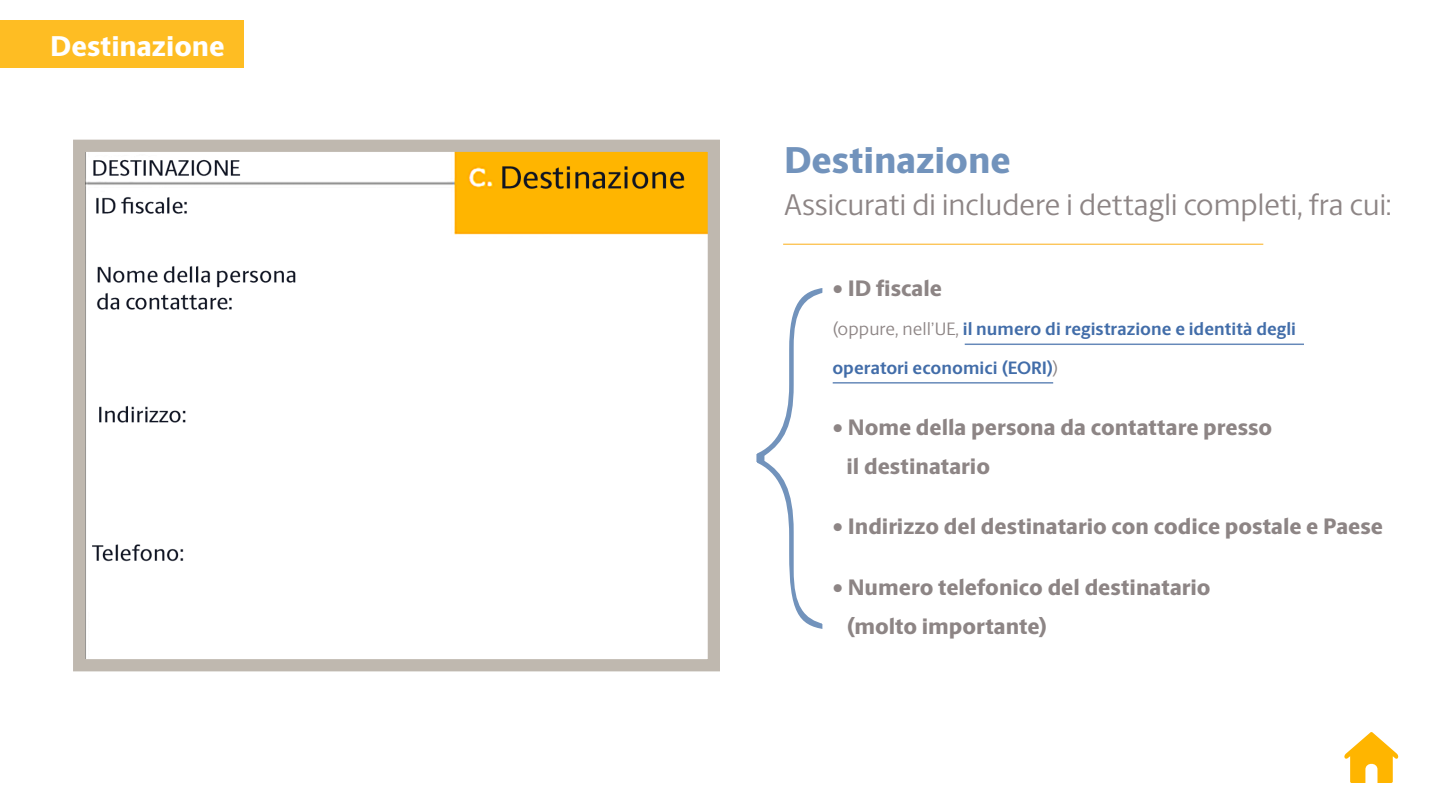
<style>
.page{position:relative;width:1440px;height:810px;background:#fff}
.page>*{position:absolute;margin:0;border:0;box-sizing:border-box;transform-origin:0 0}
.Large_Header{font:800 37.5px "UPS Berlingske Sans";color:#7293bc}
.Large_Header-2{font:30px "UPS Berlingske Sans";letter-spacing:-.01em;color:#8d8585}
.Large_Header-3{font:800 28.8px "UPS Berlingske Sans";color:#fff}
.Large_Header-4{font:800 22.5px/39px "UPS Berlingske Sans";color:#8d8585}
.Large_Header-5{font:700 18px/39px "UPS Berlingske Sans";color:#426da9}
.s1{font-weight:400;color:#8d8585}
</style>
<div class="page">
<div style="left:0;top:20px;width:243px;height:48px;background:#febd23"></div>
<svg style="left:1344px;top:732px;width:55px;height:51px"></svg>
<svg style="left:756px;top:288px;width:67px;height:341px"></svg>
<hr style="left:783px;top:244px;width:480px;height:1px;background:#fcaf17">
<hr style="left:964px;top:344px;width:340px;height:1px;background:#426da9">
<hr style="left:832px;top:382px;width:221px;height:2px;background:#426da9">
<img style="left:86px;top:153px;width:621px;height:409px">
<div style="left:73px;top:140px;width:647px;height:531px;border:12px solid #bfb8af"></div>
<p class="Large_Header-3" style="left:50px;top:25px;width:176px">Destinazione</p>
<p class="Large_Header" style="left:784px;top:132px;width:228px">Destinazione</p>
<p class="Large_Header-2" style="left:784px;top:184px;width:609px">Assicurati di includere i dettagli completi, fra cui:</p>
<p class="Large_Header-4" style="left:832px;top:269px;width:111px">• ID fiscale</p>
<p class="Large_Header-5" style="left:832px;top:309px;width:465px"><span class="s1">(oppure, nell’UE,</span> il numero di registrazione e identità degli operatori economici (EORI)<span class="s1">)</span></p>
<p class="Large_Header-4" style="left:846px;top:407px;width:427px;text-indent:-14px">• Nome della persona da contattare presso il destinatario</p>
<p class="Large_Header-4" style="left:832px;top:507px;width:552px">• Indirizzo del destinatario con codice postale e Paese</p>
<p class="Large_Header-4" style="left:846px;top:567px;width:366px;text-indent:-14px">• Numero telefonico del destinatario (molto importante)</p>
</div>
